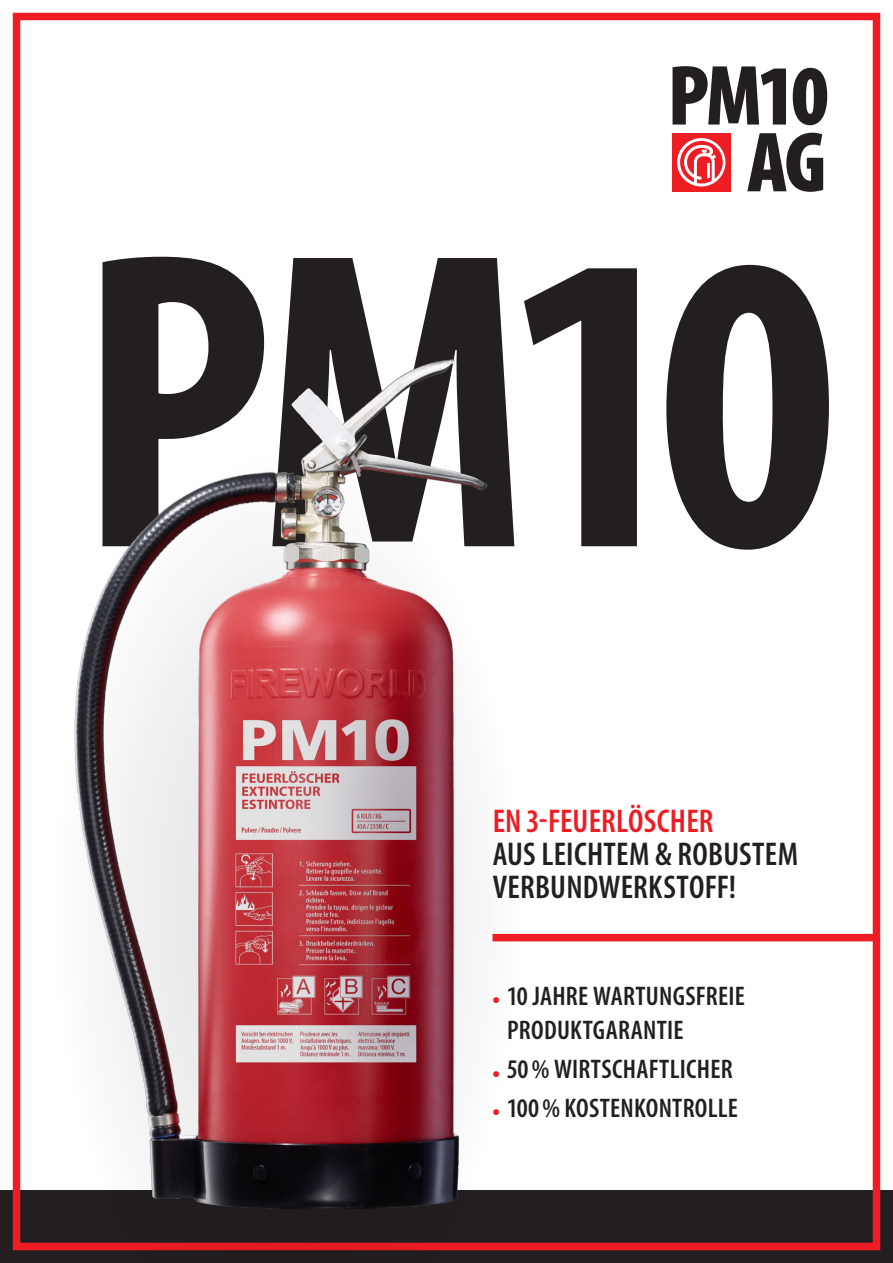
<style>
.page{position:relative;width:893px;height:1263px;background:#fff}
.page>*{position:absolute;margin:0;border:0;box-sizing:border-box;transform-origin:0 0}
.t1{font:700 condensed 427.65px "Myriad Pro";color:#231f20}
.t2{font:600 condensed 33px/33px "Myriad Pro";letter-spacing:.01em;color:#231f20}
.t3{font:600 condensed 27px/34.5px "Myriad Pro";letter-spacing:.01em;color:#231f20}
.s1{color:#ee1d23}
.s2{font-weight:700;font-stretch:normal;font-size:22.5px;color:#ee1d23}
</style>
<div class="page">
<div style="left:0;top:1191px;width:893px;height:72px;background:#231f20"></div>
<div style="left:13px;top:13px;width:867px;height:1237px;border:8px solid #ee1d23"></div>
<svg style="left:49px;top:933px;width:477px;height:318px"></svg>
<svg style="left:672px;top:66px;width:155px;height:59px"></svg>
<svg style="left:747px;top:133px;width:76px;height:59px"></svg>
<div style="left:672px;top:133px;width:58px;height:58px;background:#ee1d23"></div>
<svg style="left:677px;top:138px;width:48px;height:48px"></svg>
<img style="left:60px;top:359px;width:437px;height:874px">
<div style="left:492px;top:934px;width:384px;height:7px;background:#ee1d23"></div>
<p class="t1" style="left:78px;top:136px;width:763px">PM10</p>
<p class="t2" style="left:493px;top:804px;width:307px"><span class="s1">EN 3-FEUERLÖSCHER<br></span>AUS LEICHTEM &amp; ROBUSTEM<br>VERBUNDWERKSTOFF!</p>
<p class="t3" style="left:507px;top:978px;width:239px;text-indent:-15px"><span class="s2">•</span> 10 JAHRE WARTUNGSFREIE<br>PRODUKTGARANTIE</p>
<p class="t3" style="left:492px;top:1051px;width:242px"><span class="s2">•</span> 50% WIRTSCHAFTLICHER</p>
<p class="t3" style="left:492px;top:1090px;width:247px"><span class="s2">•</span> 100% KOSTENKONTROLLE</p>
</div>
